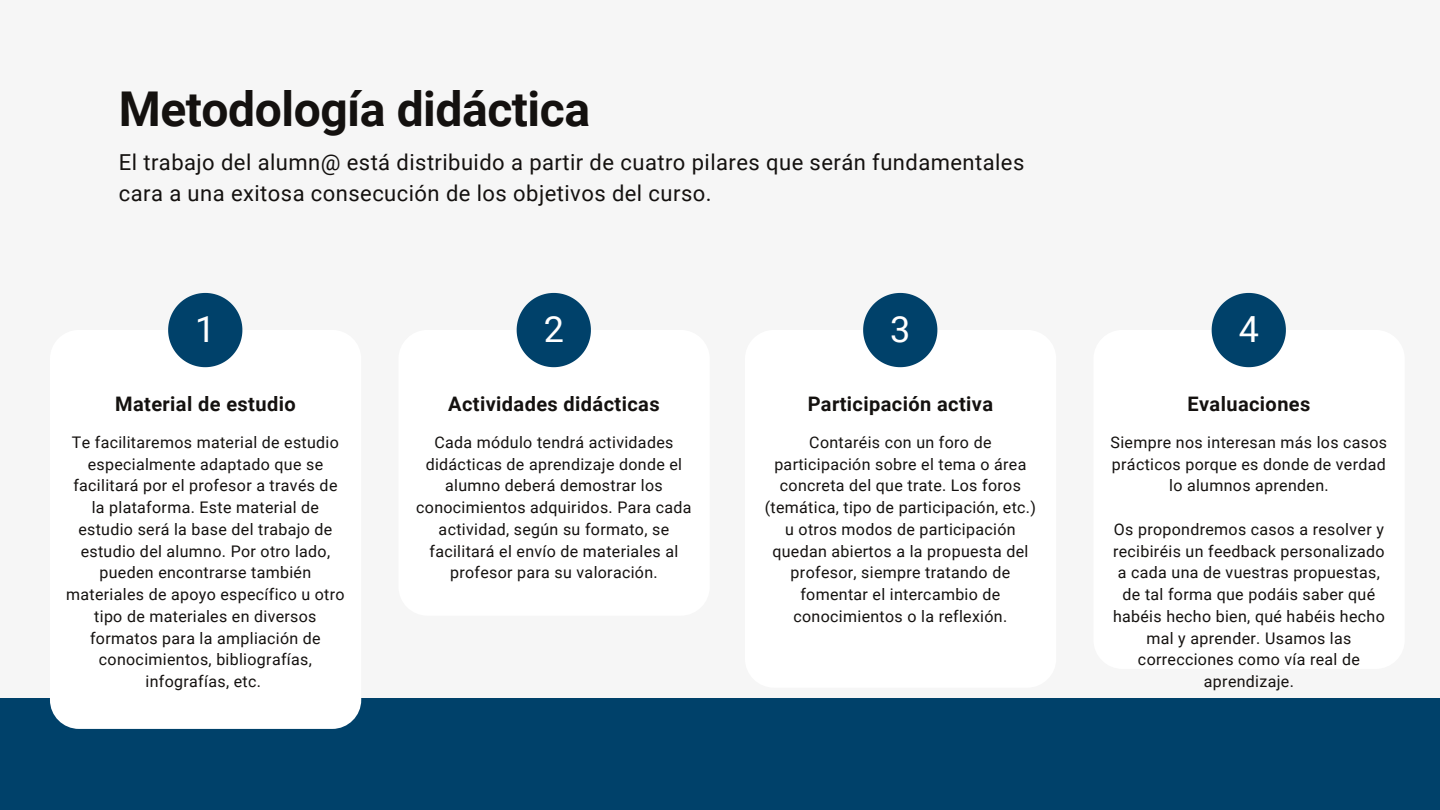
<style>
.page{position:relative;width:1440px;height:810px;background:#f6f6f6}
.page>*{position:absolute;margin:0;border:0;box-sizing:border-box;transform-origin:0 0}
.t1{font:700 48px "Roboto";letter-spacing:-.01em;color:#14110f}
.t2{font:36px "Roboto";color:#fff}
.t3{font:22px/30.8px "Roboto";letter-spacing:.02em;color:#14110f}
.t4{font:700 20px "Roboto";letter-spacing:.02em;color:#14110f}
.t5{font:16px/21.8px "Roboto";letter-spacing:.02em;color:#14110f;text-align:center}
</style>
<div class="page">
<div style="left:0;top:698px;width:1439px;height:112px;background:#00416a"></div>
<div style="left:50px;top:330px;width:311px;height:399px;background:#fff;border-radius:29px"></div>
<svg style="left:168px;top:293px;width:74px;height:74px"></svg>
<div style="left:398px;top:330px;width:312px;height:286px;background:#fff;border-radius:29px"></div>
<svg style="left:517px;top:293px;width:74px;height:74px"></svg>
<div style="left:745px;top:330px;width:311px;height:358px;background:#fff;border-radius:29px"></div>
<svg style="left:863px;top:293px;width:74px;height:74px"></svg>
<div style="left:1093px;top:330px;width:312px;height:339px;background:#fff;border-radius:29px"></div>
<svg style="left:1212px;top:293px;width:74px;height:74px"></svg>
<h1 class="t1" style="left:119px;top:81px;width:473px">Metodología didáctica</h1>
<h3 class="t3" style="left:119px;top:147px;width:907px">El trabajo del alumn@ está distribuido a partir de cuatro pilares que serán fundamentales cara a una exitosa consecución de los objetivos del curso.</h3>
<h2 class="t2" style="left:195px;top:309px;width:22px">1</h2>
<h2 class="t2" style="left:544px;top:309px;width:22px">2</h2>
<h2 class="t2" style="left:890px;top:309px;width:22px">3</h2>
<h2 class="t2" style="left:1239px;top:309px;width:22px">4</h2>
<p class="t4" style="left:115px;top:393px;width:182px">Material de estudio</p>
<p class="t4" style="left:448px;top:393px;width:213px">Actividades didácticas</p>
<p class="t4" style="left:808px;top:393px;width:187px">Participación activa</p>
<p class="t4" style="left:1187px;top:393px;width:124px">Evaluaciones</p>
<p class="t5" style="left:66px;top:432px;width:280px">Te facilitaremos material de estudio especialmente adaptado que se facilitará por el profesor a través de la plataforma. Este material de estudio será la base del trabajo de estudio del alumno. Por otro lado, pueden encontrarse también materiales de apoyo específico u otro tipo de materiales en diversos formatos para la ampliación de conocimientos, bibliografías, infografías, etc.</p>
<p class="t5" style="left:416px;top:432px;width:277px">Cada módulo tendrá actividades didácticas de aprendizaje donde el alumno deberá demostrar los conocimientos adquiridos. Para cada actividad, según su formato, se facilitará el envío de materiales al profesor para su valoración.</p>
<p class="t5" style="left:765px;top:432px;width:273px">Contaréis con un foro de participación sobre el tema o área concreta del que trate. Los foros (temática, tipo de participación, etc.) u otros modos de participación quedan abiertos a la propuesta del profesor, siempre tratando de fomentar el intercambio de conocimientos o la reflexión.</p>
<p class="t5" style="left:1111px;top:432px;width:278px">Siempre nos interesan más los casos prácticos porque es donde de verdad lo alumnos aprenden.</p>
<p class="t5" style="left:1113px;top:519px;width:273px">Os propondremos casos a resolver y recibiréis un feedback personalizado a cada una de vuestras propuestas, de tal forma que podáis saber qué habéis hecho bien, qué habéis hecho mal y aprender. Usamos las correcciones como vía real de aprendizaje.</p>
</div>
